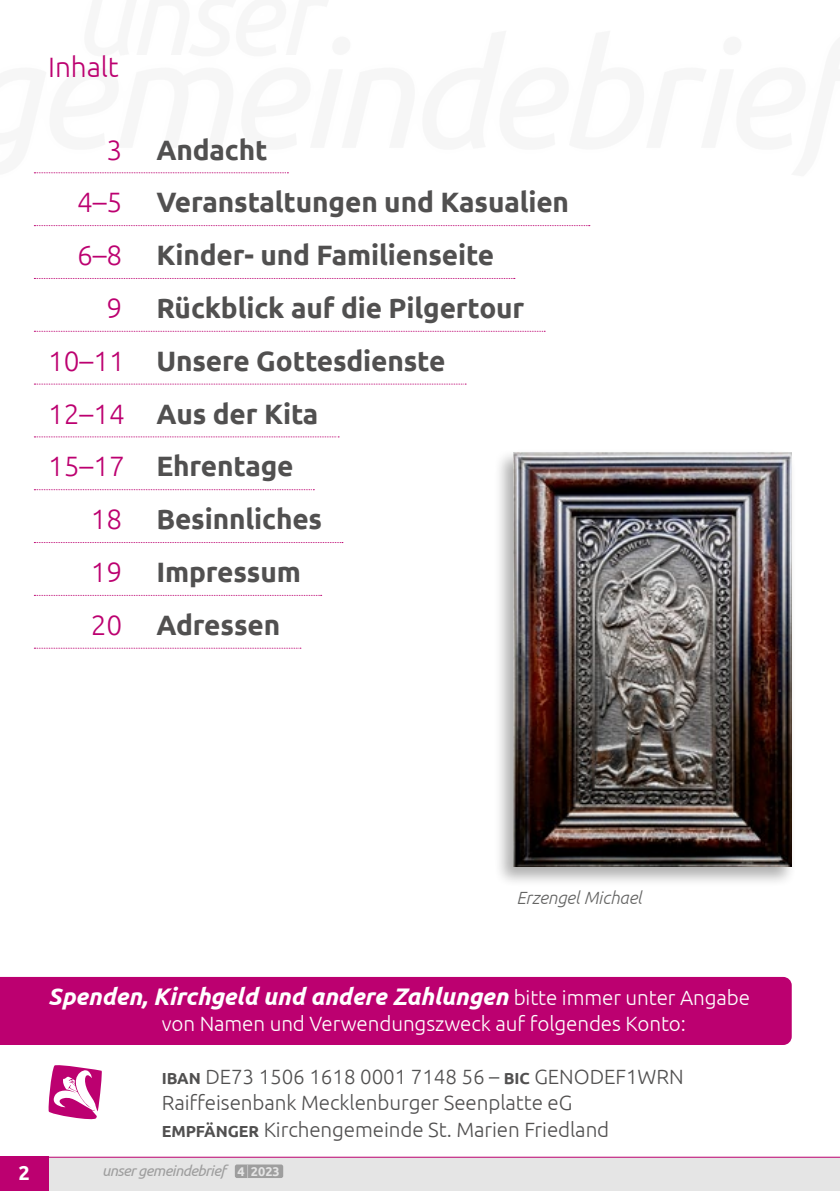
<style>
.page{position:relative;width:840px;height:1191px;background:#fff}
.page>*{position:absolute;margin:0;border:0;box-sizing:border-box;transform-origin:0 0}
.InhaltsVZ{font:700 28px "Ubuntu";letter-spacing:-.005em;color:#515050}
.Inhaltstitel{font:300 28px "Ubuntu";letter-spacing:-.005em;color:#bc0070}
.Normaltext{font:italic 700 24px "Ubuntu";letter-spacing:-.005em;color:#fff}
.Normaltext-2{font:300 20.6px/26.4px "Ubuntu";letter-spacing:-.005em;color:#515050}
.Normaltext-3{font:300 20.6px "Ubuntu";letter-spacing:-.005em;color:#fff}
.t1{font:700 20px "Ubuntu";color:#fff}
.Bildunterschrift{font:italic 300 17.6px "Ubuntu";letter-spacing:-.005em;color:#656564}
.t2{font:italic 15px "Ubuntu";letter-spacing:-.04em;color:#9e9e9e}
.s1{font-weight:300;color:#bc0070}
.s2{font-weight:300;font-style:normal;font-size:20.6px}
.s3{font-weight:700;font-size:16px}
.s4{font-weight:700;font-style:normal;font-size:12.6px;color:#e5e5e5}
</style>
<div class="page">
<svg style="left:34px;top:172px;width:254px;height:1px"></svg>
<svg style="left:34px;top:225px;width:555px;height:1px"></svg>
<svg style="left:34px;top:278px;width:480px;height:1px"></svg>
<svg style="left:34px;top:331px;width:511px;height:1px"></svg>
<svg style="left:34px;top:384px;width:432px;height:1px"></svg>
<svg style="left:34px;top:436px;width:305px;height:1px"></svg>
<svg style="left:34px;top:489px;width:280px;height:1px"></svg>
<svg style="left:34px;top:542px;width:309px;height:1px"></svg>
<svg style="left:34px;top:595px;width:287px;height:1px"></svg>
<svg style="left:34px;top:648px;width:267px;height:1px"></svg>
<div style="left:0;top:977px;width:791px;height:68px;background:#bc0070"></div>
<svg style="left:49px;top:1065px;width:53px;height:54px"></svg>
<div style="left:493px;top:449px;width:303px;height:438px;background:#000;opacity:.32"></div>
<img style="left:513px;top:453px;width:278px;height:413px">
<div style="left:0;top:1157px;width:839px;height:34px;background:#e5e5e5"></div>
<div style="left:0;top:1157px;width:48px;height:34px;background:#bc0070"></div>
<hr style="left:0;top:1156px;width:839px;height:1px;background:#bc0070">
<div style="left:235px;top:1164px;width:48px;height:14px;background:#9e9e9e;border-radius:2px"></div>
<svg style="left:247px;top:1164px;width:1px;height:14px"></svg>
<p class="Inhaltstitel" style="left:48px;top:50px;width:72px">Inhalt</p>
<p class="InhaltsVZ" style="left:107px;top:133px;width:162px"><span class="s1">3</span> Andacht</p>
<p class="InhaltsVZ" style="left:77px;top:185px;width:493px"><span class="s1">4–5</span> Veranstaltungen und Kasualien</p>
<p class="InhaltsVZ" style="left:77px;top:238px;width:418px"><span class="s1">6–8</span> Kinder- und Familienseite</p>
<p class="InhaltsVZ" style="left:107px;top:291px;width:419px"><span class="s1">9</span> Rückblick auf die Pilgertour</p>
<p class="InhaltsVZ" style="left:48px;top:344px;width:398px"><span class="s1">10–11</span> Unsere Gottesdienste</p>
<p class="InhaltsVZ" style="left:48px;top:397px;width:271px"><span class="s1">12–14</span> Aus der Kita</p>
<p class="InhaltsVZ" style="left:48px;top:449px;width:247px"><span class="s1">15–17</span> Ehrentage</p>
<p class="InhaltsVZ" style="left:91px;top:502px;width:232px"><span class="s1">18</span> Besinnliches</p>
<p class="InhaltsVZ" style="left:91px;top:555px;width:211px"><span class="s1">19</span> Impressum</p>
<p class="InhaltsVZ" style="left:91px;top:608px;width:191px"><span class="s1">20</span> Adressen</p>
<p class="Bildunterschrift" style="left:516px;top:887px;width:127px">Erzengel Michael</p>
<p class="Normaltext" style="left:48px;top:981px;width:703px">Spenden, Kirchgeld und andere Zahlungen <span class="s2">bitte immer unter Angabe</span></p>
<p class="Normaltext-3" style="left:162px;top:1011px;width:525px">von Namen und Verwendungszweck auf folgendes Konto:</p>
<p class="Normaltext-2" style="left:162px;top:1062px;width:523px"><span class="s3">IBAN</span> DE73 1506 1618 0001 7148 56 – <span class="s3">BIC</span> GENODEF1WRN<br>Raiffeisenbank Mecklenburger Seenplatte eG<br><span class="s3">EMPFÄNGER</span> Kirchengemeinde St. Marien Friedland</p>
<p class="t1" style="left:18px;top:1160px;width:13px">2</p>
<p class="t2" style="left:102px;top:1161px;width:179px">unser gemeindebrief <span class="s4">4 2023</span></p>
</div>
